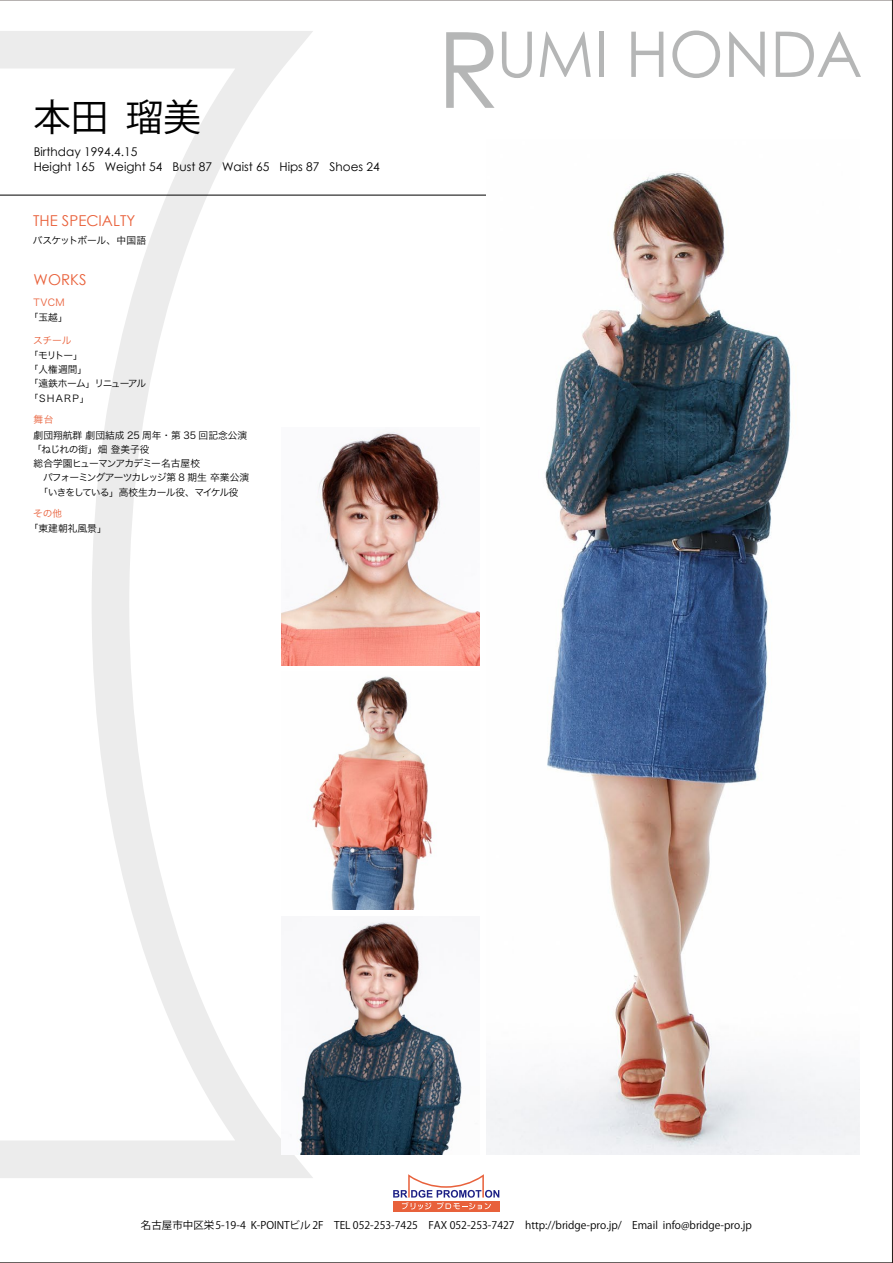
<style>
.page{position:relative;width:893px;height:1263px;background:#fff}
.page>*{position:absolute;margin:0;border:0;box-sizing:border-box;transform-origin:0 0}
.t1{font:63px "Century Gothic";color:#b5b6b6}
.t2{font:37.5px "Koz Go Pro";color:#000}
.t3{font:15px "Century Gothic";color:#e9613b}
.t4{font:12px/15px "Century Gothic";color:#000}
.t5{font:10.5px "Koz Go Pro";color:#000}
.t6{font:9.75px/14.2px "Hira Kaku Pro W3";letter-spacing:-.05em;color:#000}
.t7{font:9.75px/14.2px "Hira Kaku Pro W3";letter-spacing:-.115em;color:#000}
.t8{font:9.75px "Hira Kaku Pro W3";letter-spacing:.01em;color:#e9613b}
.t9{font:9.75px "Hira Kaku Pro W3";letter-spacing:-.03em;color:#000}
.s1{font-size:105.3px}
</style>
<div class="page">
<svg style="left:2px;top:31px;width:352px;height:1147px"></svg>
<svg style="left:393px;top:1209px;width:106px;height:2px"></svg>
<svg style="left:393px;top:1174px;width:106px;height:35px"></svg>
<hr style="left:0;top:195px;width:512px;height:1px;background:#000">
<img style="left:282px;top:427px;width:198px;height:238px">
<img style="left:486px;top:173px;width:374px;height:981px">
<img style="left:282px;top:672px;width:150px;height:238px">
<img style="left:282px;top:916px;width:180px;height:238px">
<h2 class="t2" style="left:33px;top:93px;width:169px">本田 瑠美</h2>
<p class="t4" style="left:34px;top:144px;width:348px">Birthday 1994.4.15<br>Height 165 Weight 54 Bust 87 Waist 65 Hips 87 Shoes 24</p>
<h3 class="t3" style="left:33px;top:211px;width:104px">THE SPECIALTY</h3>
<p class="t9" style="left:33px;top:232px;width:115px">バスケットボール、中国語</p>
<h3 class="t3" style="left:34px;top:271px;width:54px">WORKS</h3>
<p class="t8" style="left:34px;top:294px;width:33px">TVCM</p>
<p class="t6" style="left:29px;top:310px;width:40px">「玉越」</p>
<p class="t8" style="left:33px;top:331px;width:40px">スチール</p>
<p class="t7" style="left:29px;top:347px;width:119px">「モリトー」<br>「人権週間」<br>「遠鉄ホーム」リニューアル「ＳＨＡＲＰ」</p>
<p class="t8" style="left:34px;top:411px;width:21px">舞台</p>
<p class="t6" style="left:32px;top:427px;width:219px">劇団翔航群 劇団結成 25 周年・第 35 回記念公演「ねじれの街」畑 登美子役<br>総合学園ヒューマンアカデミー名古屋校<br>　パフォーミングアーツカレッジ第 8 期生 卒業公演　「いきをしている」高校生カール役、マイケル役</p>
<p class="t8" style="left:33px;top:504px;width:31px">その他</p>
<p class="t6" style="left:29px;top:520px;width:79px">「東建朝礼風景」</p>
<h1 class="t1" style="left:437px;top:16px;width:427px"><span class="s1">R</span>UMI HONDA</h1>
<p class="t5" style="left:141px;top:1218px;width:612px">名古屋市中区栄5-19-4 K-POINTビル 2F　TEL 052-253-7425　FAX 052-253-7427　http://bridge-pro.jp/　Email info@bridge-pro.jp</p>
</div>
